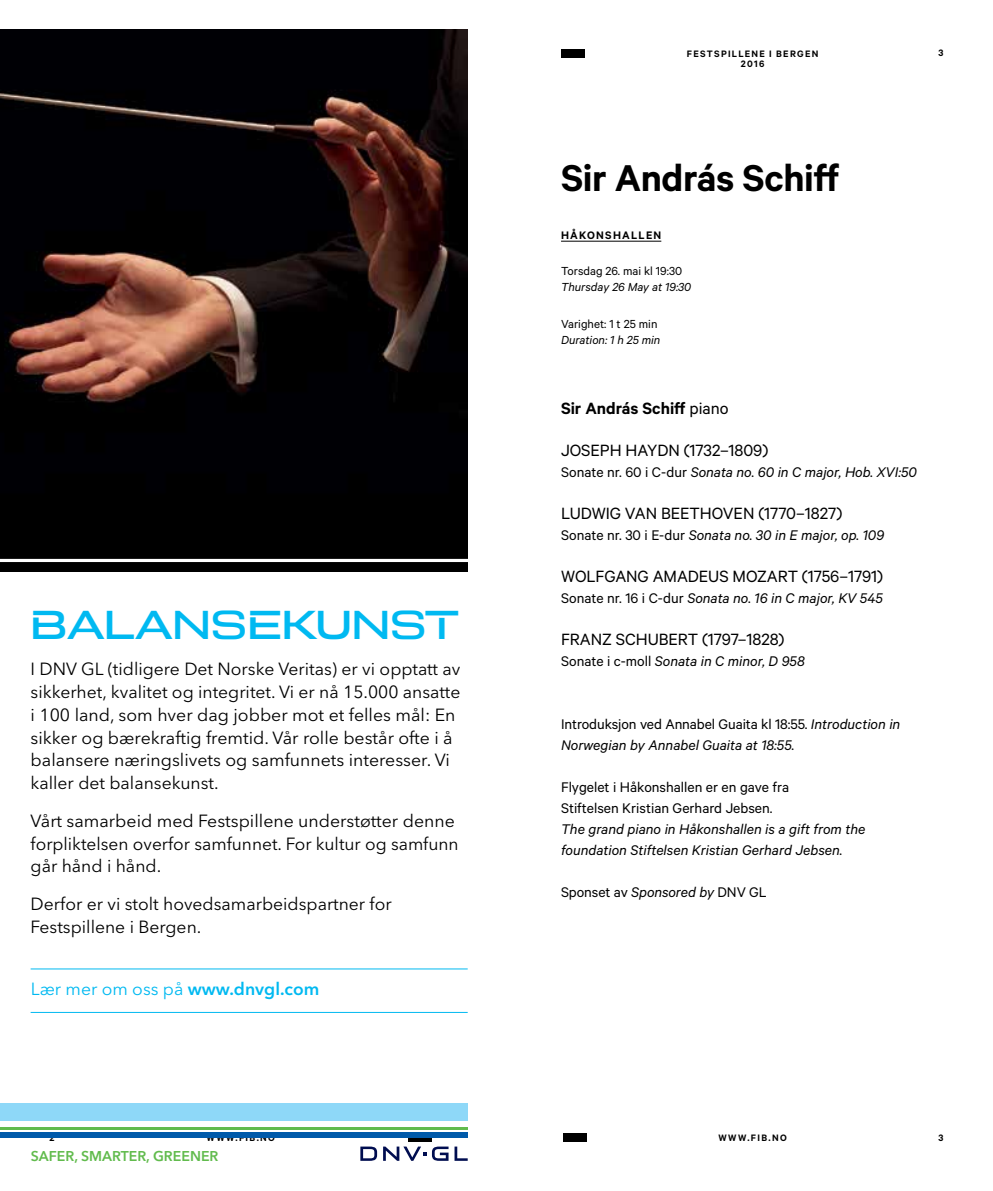
<style>
.page{position:relative;width:993px;height:1191px;background:#fff}
.page>*{position:absolute;margin:0;border:0;box-sizing:border-box;transform-origin:0 0}
.t1{font:600 42px "Calibre";letter-spacing:-.01em;color:#000}
.t2{font:500 40.25px "Broader View";color:#00b9f1}
.t3{font:18.38px "Calibre";letter-spacing:-.005em;color:#000}
.t4{font:600 18.38px "Calibre";color:#000}
.t5{font:17.5px/22.8px "Avenir Next LT Pro";color:#000}
.t6{font:17.5px "Avenir Next LT Pro";color:#00b9f1}
.t7{font:italic 15.75px/21px "Calibre";color:#000}
.t8{font:15.75px/21px "Calibre";color:#000}
.t9{font:600 14.17px "Avenir Next LT Pro";color:#61bb4d}
.t10{font:13.12px "Calibre";color:#000}
.t11{font:italic 13.12px "Calibre";color:#000}
.t12{font:600 12.25px "Calibre";letter-spacing:.1em;color:#000}
.t13{font:600 10.5px/10.5px "Calibre";letter-spacing:.125em;color:#000;text-align:center}
.s1{font-weight:600}
.s2{font-weight:400}
.s3{font-style:normal}
.s4{font-style:italic}
</style>
<div class="page">
<div style="left:409px;top:1133px;width:23px;height:8px;background:#000"></div>
<div style="left:563px;top:1133px;width:23px;height:8px;background:#000"></div>
<div style="left:561px;top:50px;width:23px;height:8px;background:#000"></div>
<hr style="left:561px;top:241px;width:100px;height:1px;background:#000">
<div style="left:0;top:1103px;width:467px;height:17px;background:#8ed8f8"></div>
<hr style="left:0;top:1126px;width:467px;height:3px;background:#61bb4d">
<div style="left:0;top:1132px;width:467px;height:6px;background:#005aaa"></div>
<svg style="left:454px;top:1146px;width:13px;height:14px"></svg>
<svg style="left:432px;top:1146px;width:16px;height:14px"></svg>
<svg style="left:360px;top:1146px;width:17px;height:14px"></svg>
<svg style="left:383px;top:1146px;width:43px;height:14px"></svg>
<hr style="left:31px;top:968px;width:436px;height:1px;background:#00b9f1">
<hr style="left:31px;top:1012px;width:436px;height:1px;background:#00b9f1">
<img style="left:0;top:29px;width:467px;height:542px">
<hr style="left:0;top:559px;width:472px;height:3px;background:#fff">
<h2 class="t2" style="left:31px;top:600px;width:429px">BALANSEKUNST</h2>
<p class="t5" style="left:31px;top:658px;width:431px">I DNV GL (tidligere Det Norske Veritas) er vi opptatt av sikkerhet, kvalitet og integritet. Vi er nå 15.000 ansatte i 100 land, som hver dag jobber mot et felles mål: En sikker og bærekraftig fremtid. Vår rolle består ofte i å balansere næringslivets og samfunnets interesser. Vi kaller det balansekunst.</p>
<p class="t5" style="left:31px;top:809px;width:429px">Vårt samarbeid med Festspillene understøtter denne forpliktelsen overfor samfunnet. For kultur og samfunn går hånd i hånd.</p>
<p class="t5" style="left:31px;top:892px;width:362px">Derfor er vi stolt hovedsamarbeidspartner for<br>Festspillene i Bergen.</p>
<p class="t6" style="left:31px;top:978px;width:290px">Lær mer om oss på <span class="s1">www.dnvgl.com</span></p>
<p class="t13" style="left:686px;top:48px;width:133px">FESTSPILLENE I BERGEN<br>2016</p>
<p class="t13" style="left:938px;top:48px;width:6px">3</p>
<h1 class="t1" style="left:561px;top:153px;width:280px">Sir András Schiff</h1>
<p class="t12" style="left:561px;top:227px;width:102px">HÅKONSHALLEN</p>
<p class="t10" style="left:561px;top:263px;width:123px">Torsdag 26. mai kl 19:30</p>
<p class="t11" style="left:561px;top:279px;width:132px">Thursday 26 May at 19:30</p>
<p class="t10" style="left:561px;top:316px;width:98px">Varighet: 1 t 25 min</p>
<p class="t11" style="left:561px;top:332px;width:101px">Duration: 1 h 25 min</p>
<p class="t4" style="left:561px;top:397px;width:169px">Sir András Schiff <span class="s2">piano</span></p>
<p class="t3" style="left:561px;top:439px;width:209px">JOSEPH HAYDN (1732–1809)</p>
<p class="t7" style="left:561px;top:461px;width:357px"><span class="s3">Sonate nr. 60 i C-dur</span> Sonata no. 60 in C major, Hob. XVI:50</p>
<p class="t3" style="left:561px;top:502px;width:283px">LUDWIG VAN BEETHOVEN (1770–1827)</p>
<p class="t7" style="left:561px;top:524px;width:324px"><span class="s3">Sonate nr. 30 i E-dur</span> Sonata no. 30 in E major, op. 109</p>
<p class="t3" style="left:561px;top:565px;width:323px">WOLFGANG AMADEUS MOZART (1756–1791)</p>
<p class="t7" style="left:561px;top:587px;width:323px"><span class="s3">Sonate nr. 16 i C-dur</span> Sonata no. 16 in C major, KV 545</p>
<p class="t3" style="left:561px;top:628px;width:225px">FRANZ SCHUBERT (1797–1828)</p>
<p class="t7" style="left:561px;top:650px;width:245px"><span class="s3">Sonate i c-moll</span> Sonata in C minor, D 958</p>
<p class="t7" style="left:561px;top:713px;width:341px"><span class="s3">Introduksjon ved Annabel Guaita kl 18:55.</span> Introduction in<br>Norwegian by Annabel Guaita at 18:55.</p>
<p class="t8" style="left:561px;top:776px;width:229px">Flygelet i Håkonshallen er en gave fra<br>Stiftelsen Kristian Gerhard Jebsen.</p>
<p class="t7" style="left:561px;top:818px;width:306px">The grand piano in Håkonshallen is a gift from the foundation Stiftelsen Kristian Gerhard Jebsen.</p>
<p class="t8" style="left:561px;top:881px;width:207px">Sponset av <span class="s4">Sponsored by</span> DNV GL</p>
<p class="t13" style="left:50px;top:1132px;width:7px">2</p>
<p class="t13" style="left:206px;top:1132px;width:70px">WWW.FIB.NO</p>
<p class="t13" style="left:718px;top:1132px;width:70px">WWW.FIB.NO</p>
<p class="t13" style="left:938px;top:1132px;width:6px">3</p>
<p class="t9" style="left:31px;top:1147px;width:189px">SAFER, SMARTER, GREENER</p>
</div>
